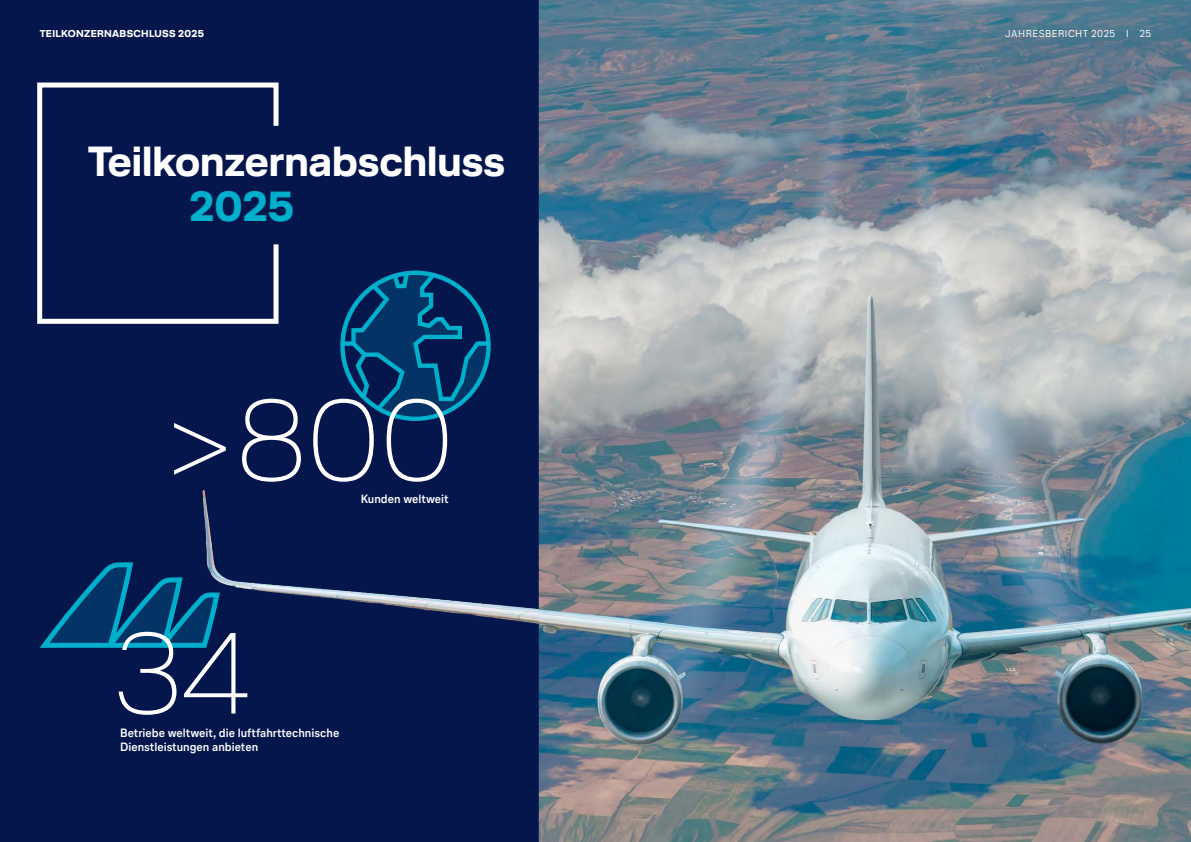
<style>
.page{position:relative;width:1191px;height:842px;background:#fff}
.page>*{position:absolute;margin:0;border:0;box-sizing:border-box;transform-origin:0 0}
.t1{font:100 115px "Lufthansa Head";color:#fff}
.t2{font:700 42px/44.1px "Lufthansa Head";color:#fff}
.t3{font:700 12px/14.4px "Lufthansa Text";color:#fff}
.t4{font:700 10px "Lufthansa Head";letter-spacing:.03em;color:#fff}
.t5{font:10px "Lufthansa Text";letter-spacing:.05em;color:#fff}
.s1{color:#00afcb}
</style>
<div class="page">
<div style="left:0;top:0;width:539px;height:842px;background:#05164d"></div>
<svg style="left:40px;top:562px;width:140px;height:86px"></svg>
<svg style="left:37px;top:82px;width:242px;height:242px"></svg>
<svg style="left:340px;top:271px;width:151px;height:150px"></svg>
<img style="left:180px;top:485px;width:359px;height:357px">
<img style="left:539px;top:0;width:652px;height:842px">
<p class="t4" style="left:40px;top:26px;width:166px">TEILKONZERNABSCHLUSS 2025</p>
<p class="t5" style="left:1005px;top:27px;width:147px">JAHRESBERICHT 2025 I 25</p>
<p class="t2" style="left:189px;top:139px;width:317px;text-indent:-102px">Teilkonzernabschluss<br><span class="s1">2025</span></p>
<p class="t1" style="left:164px;top:362px;width:291px">&gt;800</p>
<p class="t3" style="left:361px;top:491px;width:89px">Kunden weltweit</p>
<p class="t1" style="left:114px;top:595px;width:138px">34</p>
<p class="t3" style="left:120px;top:725px;width:221px">Betriebe weltweit, die luftfahrttechnische<br>Dienstleistungen anbieten</p>
</div>
